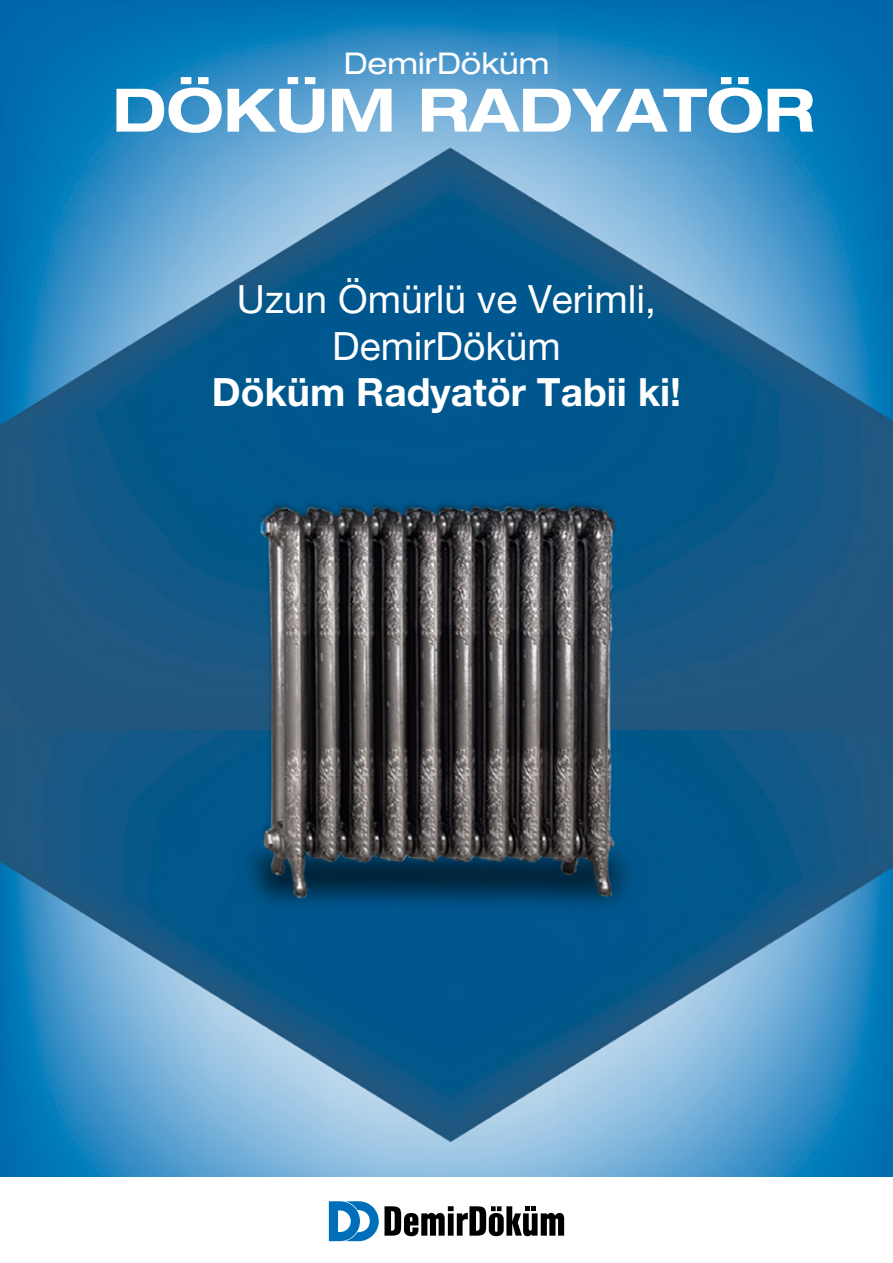
<style>
.page{position:relative;width:893px;height:1263px;background:#fff}
.page>*{position:absolute;margin:0;border:0;box-sizing:border-box;transform-origin:0 0}
.t1{font:700 expanded 60px "Helvetica Neue LT Pro";color:#fff}
.t2{font:39px/46.5px "Helvetica Neue LT Pro";color:#fff;text-align:center}
.t3{font:700 39px "Helvetica Neue LT Pro";color:#fff}
.t4{font:expanded 30px "Helvetica Neue LT Pro";color:#fff}
</style>
<div class="page">
<img style="left:0;top:0;width:893px;height:1177px">
<svg style="left:329px;top:1201px;width:235px;height:40px"></svg>
<img style="left:231px;top:484px;width:431px;height:438px">
<p class="t4" style="left:344px;top:46px;width:207px">DemirDöküm</p>
<h1 class="t1" style="left:112px;top:73px;width:704px">DÖKÜM RADYATÖR</h1>
<p class="t2" style="left:237px;top:276px;width:420px">Uzun Ömürlü ve Verimli,<br>DemirDöküm</p>
<p class="t3" style="left:212px;top:368px;width:471px">Döküm Radyatör Tabii ki!</p>
</div>
